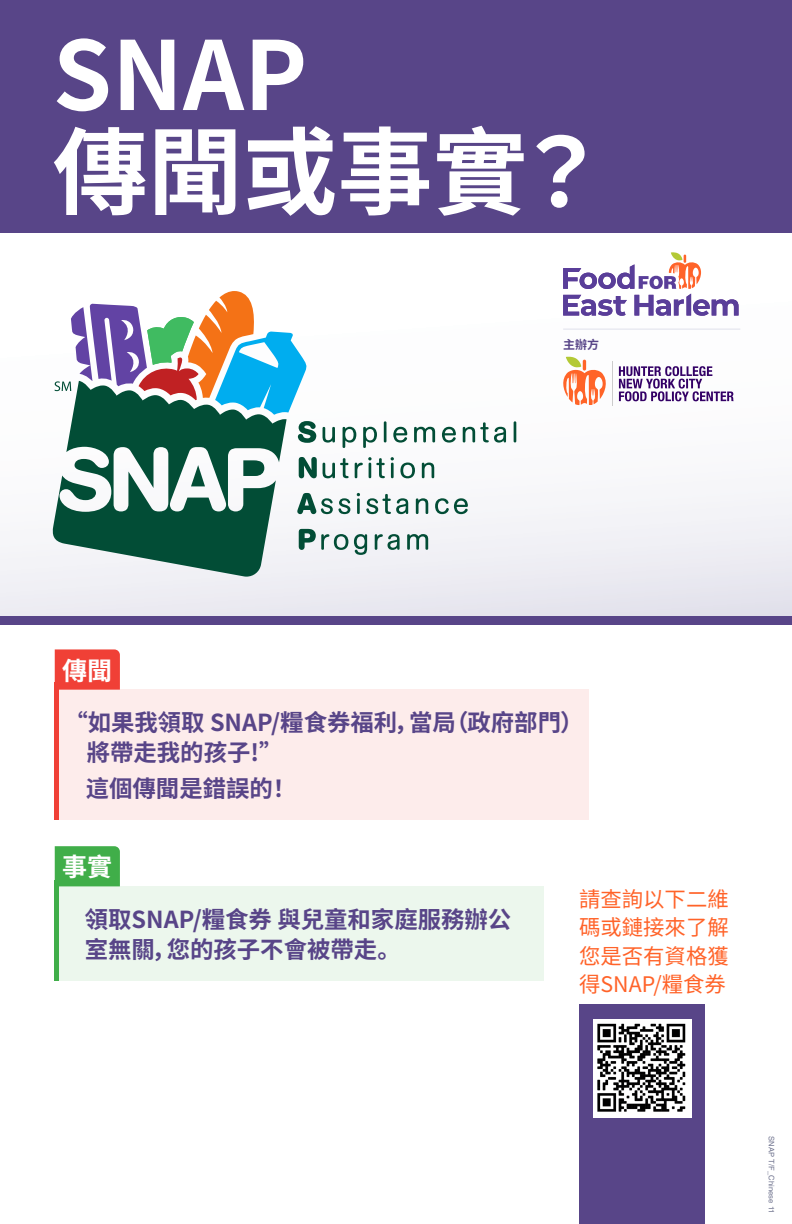
<style>
.page{position:relative;width:792px;height:1224px;background:#fff}
.page>*{position:absolute;margin:0;border:0;box-sizing:border-box;transform-origin:0 0}
.t1{font:700 95px/96.9px "Noto Sans TC";color:#fff}
.t2{font:700 25.3px "Noto Sans SC";color:#fff}
.T_F-Chinese{font:700 23.4px/30.4px "Noto Sans SC";color:#584588}
.t3{font:21.4px/28.5px "Noto Sans SC";color:#ff6329;text-align:justify}
.t4{font:700 12px "Noto Sans SC";color:#584588}
.t5{font:7.6px "Helvetica LT Std";letter-spacing:.01em;color:#6f738e}
</style>
<div class="page">
<div style="left:0;top:192px;width:792px;height:424px;background:linear-gradient(to bottom,#fff,#eeeef4)"></div>
<svg style="left:298px;top:421px;width:18px;height:22px"></svg>
<svg style="left:323px;top:427px;width:12px;height:16px"></svg>
<svg style="left:343px;top:427px;width:13px;height:21px"></svg>
<svg style="left:363px;top:427px;width:14px;height:21px"></svg>
<hr style="left:384px;top:421px;width:2px;height:21px;background:#024d36">
<svg style="left:393px;top:427px;width:14px;height:16px"></svg>
<svg style="left:414px;top:427px;width:21px;height:15px"></svg>
<svg style="left:442px;top:427px;width:14px;height:16px"></svg>
<svg style="left:463px;top:422px;width:43px;height:21px"></svg>
<hr style="left:514px;top:421px;width:2px;height:21px;background:#024d36">
<svg style="left:299px;top:457px;width:18px;height:21px"></svg>
<svg style="left:323px;top:458px;width:26px;height:20px"></svg>
<svg style="left:355px;top:457px;width:30px;height:21px"></svg>
<svg style="left:391px;top:457px;width:3px;height:21px"></svg>
<svg style="left:400px;top:463px;width:15px;height:15px"></svg>
<svg style="left:422px;top:463px;width:12px;height:15px"></svg>
<svg style="left:297px;top:493px;width:53px;height:21px"></svg>
<svg style="left:357px;top:493px;width:3px;height:21px"></svg>
<svg style="left:366px;top:494px;width:42px;height:20px"></svg>
<svg style="left:416px;top:498px;width:12px;height:16px"></svg>
<svg style="left:435px;top:498px;width:33px;height:16px"></svg>
<svg style="left:299px;top:529px;width:49px;height:21px"></svg>
<svg style="left:354px;top:534px;width:13px;height:21px"></svg>
<svg style="left:375px;top:534px;width:25px;height:16px"></svg>
<svg style="left:407px;top:534px;width:21px;height:16px"></svg>
<svg style="left:52px;top:381px;width:235px;height:196px;fill:#024d36"></svg>
<svg style="left:55px;top:291px;width:253px;height:124px"></svg>
<svg style="left:563px;top:252px;width:176px;height:64px"></svg>
<hr style="left:563px;top:329px;width:177px;height:1px;background:#626598">
<svg style="left:563px;top:357px;width:46px;height:48px"></svg>
<hr style="left:612px;top:362px;width:1px;height:44px;background:#ccc">
<svg style="left:619px;top:366px;width:115px;height:35px"></svg>
<div style="left:0;top:616px;width:792px;height:9px;background:#584588"></div>
<div style="left:0;top:0;width:792px;height:232px;background:#584588"></div>
<div style="left:55px;top:690px;width:534px;height:130px;background:#fdeceb"></div>
<div style="left:55px;top:886px;width:489px;height:94px;background:#ecf7ed"></div>
<hr style="left:55px;top:683px;width:4px;height:137px;background:#f04036">
<hr style="left:55px;top:880px;width:4px;height:100px;background:#40ae49">
<div style="left:55px;top:649px;width:65px;height:41px;background:#f04036"></div>
<div style="left:55px;top:846px;width:65px;height:40px;background:#40ae49"></div>
<div style="left:579px;top:1004px;width:126px;height:220px;background:#584588"></div>
<div style="left:593px;top:1019px;width:99px;height:99px;background:#fff"></div>
<img style="left:597px;top:1023px;width:89px;height:89px">
<h2 class="t1" style="left:53px;top:29px;width:557px">SNAP<br>傳聞或事實？</h2>
<p class="t4" style="left:563px;top:338px;width:37px">主辦方</p>
<p class="t2" style="left:62px;top:656px;width:51px">傳聞</p>
<p class="T_F-Chinese" style="left:87px;top:708px;width:498px;text-indent:-22px">“如果我領取 SNAP/糧食券福利，當局（政府部門）將帶走我的孩子!”</p>
<p class="T_F-Chinese" style="left:86px;top:774px;width:212px">這個傳聞是錯誤的！</p>
<p class="t2" style="left:62px;top:853px;width:51px">事實</p>
<p class="T_F-Chinese" style="left:85px;top:904px;width:428px">領取SNAP/糧食券 與兒童和家庭服務辦公室無關，您的孩子不會被帶走。</p>
<p class="t3" style="left:579px;top:885px;width:151px">請查詢以下二維碼或鏈接來了解您是否有資格獲得SNAP/糧食券</p>
<p class="t5" style="left:776px;top:1136px;width:78px;rotate:90deg">SNAP T/F_Chinese 11</p>
</div>
